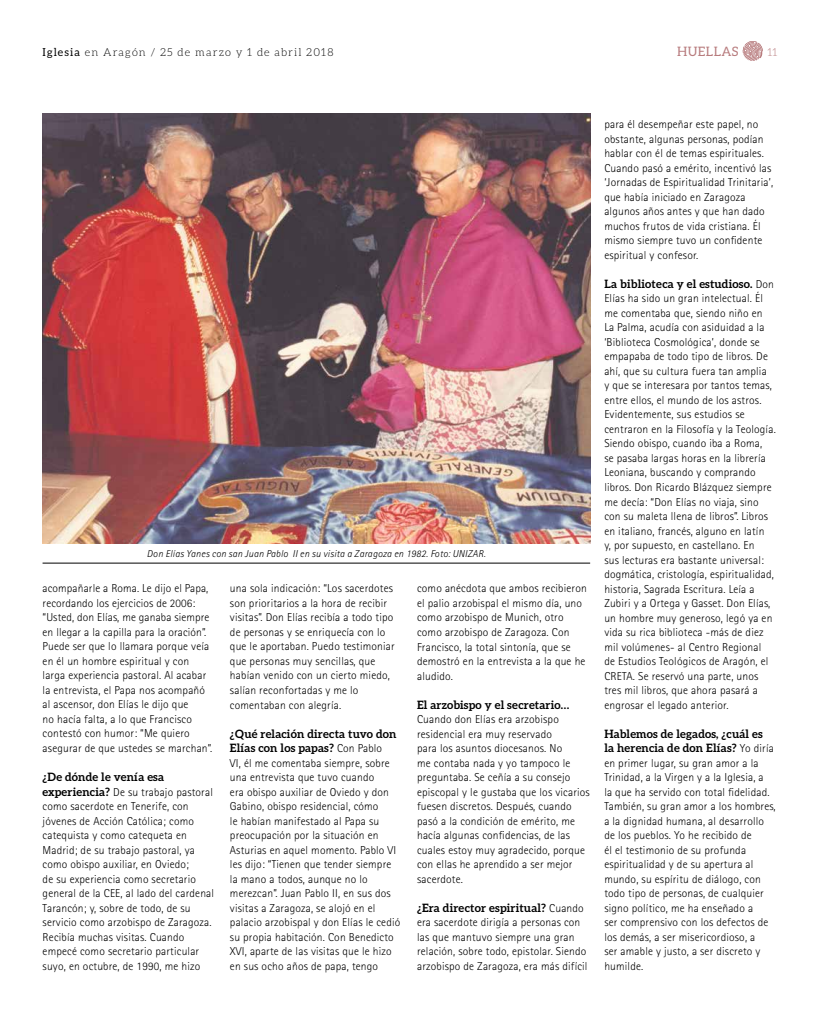
<style>
.page{position:relative;width:820px;height:1021px;background:#fff}
.page>*{position:absolute;margin:0;border:0;box-sizing:border-box;transform-origin:0 0}
.t1{font:13px "Aleo";letter-spacing:.025em;color:#b87c7e}
.t2{font:300 11.5px/14.5px "Rotis Sans Serif";letter-spacing:.015em;color:#000}
.t3{font:700 11.5px/14.5px "Aleo";letter-spacing:.015em;color:#000}
.t4{font:300 11px "Aleo";letter-spacing:.1em;color:#000}
.t5{font:300 11px "Aleo";color:#b87c7e}
.t6{font:italic 300 10px "Rotis Sans Serif";letter-spacing:.025em;color:#000}
.s1{font-weight:400}
.s2{font-family:"Aleo";font-weight:700}
.s3{font-family:"Rotis Sans Serif";font-weight:300}
</style>
<div class="page">
<svg style="left:742px;top:41px;width:20px;height:20px"></svg>
<img style="left:43px;top:114px;width:547px;height:429px">
<hr style="left:43px;top:563px;width:547px;height:1px;background:#000">
<p class="t4" style="left:43px;top:46px;width:292px"><span class="s1">Iglesia</span> en Aragón / 25 de marzo y 1 de abril 2018</p>
<p class="t1" style="left:677px;top:44px;width:63px">HUELLAS</p>
<p class="t5" style="left:767px;top:46px;width:12px">11</p>
<p class="t6" style="left:147px;top:547px;width:340px">Don Elías Yanes con san Juan Pablo II en su visita a Zaragoza en 1982. Foto: UNIZAR.</p>
<p class="t2" style="left:43px;top:581px;width:171px">acompañarle a Roma. Le dijo el Papa, recordando los ejercicios de 2006: “Usted, don Elías, me ganaba siempre en llegar a la capilla para la oración”.<br>Puede ser que lo llamara porque veía en él un hombre espiritual y con larga experiencia pastoral. Al acabar la entrevista, el Papa nos acompañó al ascensor, don Elías le dijo que<br>no hacía falta, a lo que Francisco contestó con humor: “Me quiero asegurar de que ustedes se marchan”.</p>
<p class="t3" style="left:43px;top:769px;width:123px">¿De dónde le venía esa</p>
<p class="t2" style="left:43px;top:784px;width:173px"><span class="s2">experiencia?</span> De su trabajo pastoral como sacerdote en Tenerife, con jóvenes de Acción Católica; como catequista y como catequeta en Madrid; de su trabajo pastoral, ya como obispo auxiliar, en Oviedo;<br>de su experiencia como secretario general de la CEE, al lado del cardenal Tarancón; y, sobre de todo, de su servicio como arzobispo de Zaragoza.<br>Recibía muchas visitas. Cuando empecé como secretario particular suyo, en octubre, de 1990, me hizo</p>
<p class="t2" style="left:230px;top:581px;width:166px">una sola indicación: “Los sacerdotes son prioritarios a la hora de recibir visitas”. Don Elías recibía a todo tipo de personas y se enriquecía con lo que le aportaban. Puedo testimoniar que personas muy sencillas, que habían venido con un cierto miedo, salían reconfortadas y me lo comentaban con alegría.</p>
<p class="t3" style="left:230px;top:726px;width:168px">¿Qué relación directa tuvo don<br>Elías con los papas? <span class="s3">Con Pablo</span></p>
<p class="t2" style="left:230px;top:755px;width:172px">VI, él me comentaba siempre, sobre una entrevista que tuvo cuando<br>era obispo auxiliar de Oviedo y don Gabino, obispo residencial, cómo<br>le habían manifestado al Papa su preocupación por la situación en Asturias en aquel momento. Pablo VI les dijo: “Tienen que tender siempre la mano a todos, aunque no lo merezcan”. Juan Pablo II, en sus dos visitas a Zaragoza, se alojó en el palacio arzobispal y don Elías le cedió su propia habitación. Con Benedicto XVI, aparte de las visitas que le hizo en sus ocho años de papa, tengo</p>
<p class="t2" style="left:417px;top:581px;width:171px">como anécdota que ambos recibieron el palio arzobispal el mismo día, uno como arzobispo de Munich, otro como arzobispo de Zaragoza. Con<br>Francisco, la total sintonía, que se demostró en la entrevista a la que he aludido.</p>
<p class="t3" style="left:417px;top:697px;width:154px">El arzobispo y el secretario…</p>
<p class="t2" style="left:417px;top:712px;width:174px">Cuando don Elías era arzobispo residencial era muy reservado<br>para los asuntos diocesanos. No<br>me contaba nada y yo tampoco le preguntaba. Se ceñía a su consejo episcopal y le gustaba que los vicarios fuesen discretos. Después, cuando pasó a la condición de emérito, me hacía algunas confidencias, de las cuales estoy muy agradecido, porque con ellas he aprendido a ser mejor sacerdote.</p>
<p class="t3" style="left:417px;top:900px;width:168px">¿Era director espiritual? <span class="s3">Cuando</span></p>
<p class="t2" style="left:417px;top:915px;width:172px">era sacerdote dirigía a personas con las que mantuvo siempre una gran relación, sobre todo, epistolar. Siendo arzobispo de Zaragoza, era más difícil</p>
<p class="t2" style="left:604px;top:117px;width:170px">para él desempeñar este papel, no obstante, algunas personas, podían hablar con él de temas espirituales.<br>Cuando pasó a emérito, incentivó las ‘Jornadas de Espiritualidad Trinitaria’, que había iniciado en Zaragoza algunos años antes y que han dado muchos frutos de vida cristiana. Él mismo siempre tuvo un confidente espiritual y confesor.</p>
<p class="t3" style="left:604px;top:276px;width:171px">La biblioteca y el estudioso. <span class="s3">Don</span></p>
<p class="t2" style="left:604px;top:291px;width:173px">Elías ha sido un gran intelectual. Él me comentaba que, siendo niño en<br>La Palma, acudía con asiduidad a la ‘Biblioteca Cosmológica’, donde se empapaba de todo tipo de libros. De ahí, que su cultura fuera tan amplia<br>y que se interesara por tantos temas, entre ellos, el mundo de los astros.<br>Evidentemente, sus estudios se centraron en la Filosofía y la Teología.<br>Siendo obispo, cuando iba a Roma,<br>se pasaba largas horas en la librería Leoniana, buscando y comprando libros. Don Ricardo Blázquez siempre me decía: “Don Elías no viaja, sino con su maleta llena de libros”. Libros en italiano, francés, alguno en latín<br>y, por supuesto, en castellano. En<br>sus lecturas era bastante universal: dogmática, cristología, espiritualidad, historia, Sagrada Escritura. Leía a Zubiri y a Ortega y Gasset. Don Elías, un hombre muy generoso, legó ya en vida su rica biblioteca -más de diez mil volúmenes- al Centro Regional<br>de Estudios Teológicos de Aragón, el CRETA. Se reservó una parte, unos tres mil libros, que ahora pasará a engrosar el legado anterior.</p>
<p class="t3" style="left:604px;top:726px;width:171px">Hablemos de legados, ¿cuál es la herencia de don Elías? <span class="s3">Yo diría</span></p>
<p class="t2" style="left:604px;top:755px;width:173px">en primer lugar, su gran amor a la<br>Trinidad, a la Virgen y a la Iglesia, a<br>la que ha servido con total fidelidad.<br>También, su gran amor a los hombres, a la dignidad humana, al desarrollo de los pueblos. Yo he recibido de<br>él el testimonio de su profunda espiritualidad y de su apertura al mundo, su espíritu de diálogo, con todo tipo de personas, de cualquier signo político, me ha enseñado a<br>ser comprensivo con los defectos de los demás, a ser misericordioso, a<br>ser amable y justo, a ser discreto y humilde.</p>
</div>
